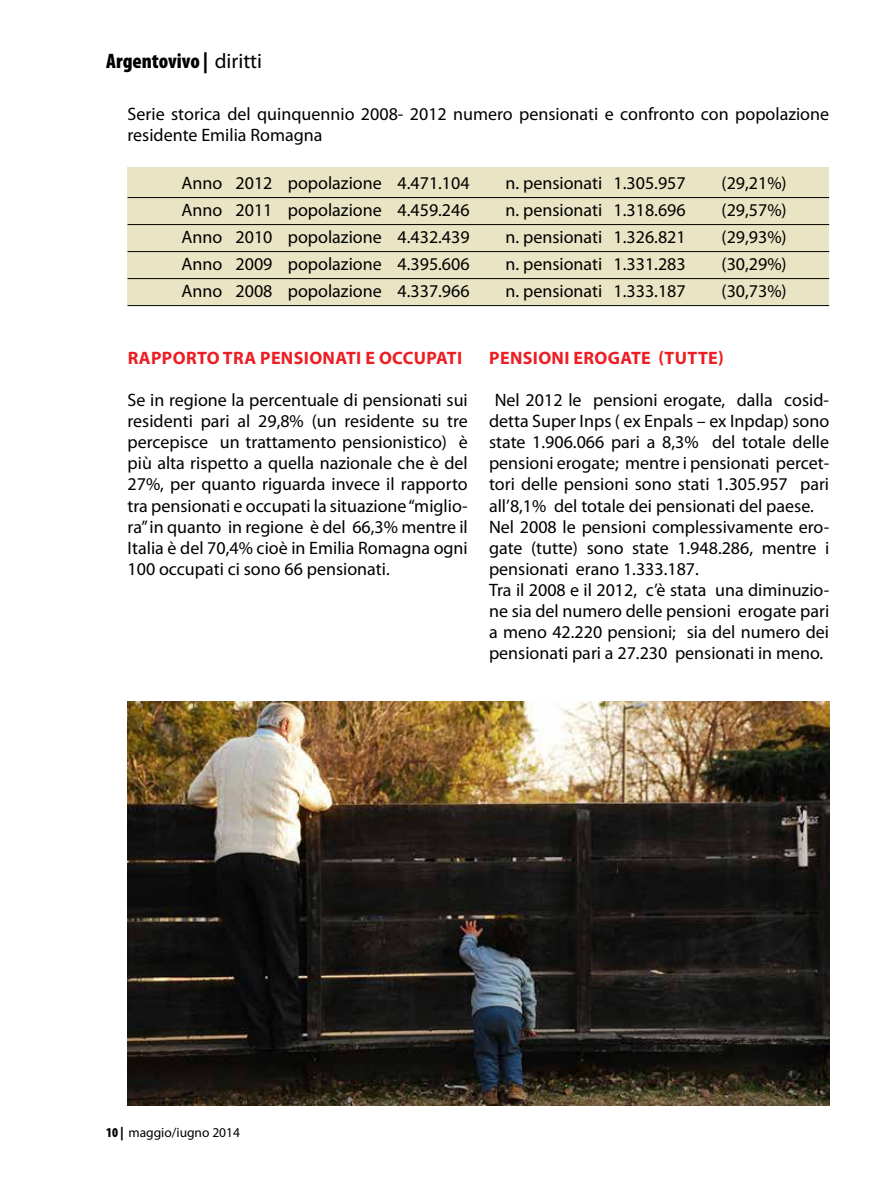
<style>
.page{position:relative;width:893px;height:1191px;background:#fff}
.page>*{position:absolute;margin:0;border:0;box-sizing:border-box;transform-origin:0 0}
.t1{font:900 condensed 21px "Myriad Pro";color:#000}
.t2{font:18px/21px "Myriad Pro";color:#000}
.t3{font:700 18px "Myriad Pro";letter-spacing:.02em;color:#ed1d24}
.t4{font:13.5px "Myriad Pro";color:#000}
.s1{font-weight:400;font-stretch:normal}
.s2{font-weight:900;font-stretch:condensed}
</style>
<div class="page">
<div style="left:128px;top:167px;width:701px;height:139px;background:#e9e4c3"></div>
<hr style="left:128px;top:197px;width:701px;height:1px;background:#000">
<hr style="left:128px;top:224px;width:701px;height:1px;background:#000">
<hr style="left:128px;top:251px;width:701px;height:1px;background:#000">
<hr style="left:128px;top:278px;width:701px;height:1px;background:#000">
<hr style="left:128px;top:305px;width:701px;height:1px;background:#000">
<img style="left:128px;top:701px;width:701px;height:405px">
<p class="t1" style="left:106px;top:49px;width:157px">Argentovivo | <span class="s1">diritti</span></p>
<p class="t2" style="left:128px;top:103px;width:703px">Serie storica del quinquennio 2008- 2012 numero pensionati e confronto con popolazione residente Emilia Romagna</p>
<p class="t2" style="left:182px;top:172px;width:290px">Anno 2012 popolazione 4.471.104</p>
<p class="t2" style="left:506px;top:172px;width:182px">n. pensionati 1.305.957</p>
<p class="t2" style="left:722px;top:172px;width:67px">(29,21%)</p>
<p class="t2" style="left:182px;top:199px;width:290px">Anno 2011 popolazione 4.459.246</p>
<p class="t2" style="left:506px;top:199px;width:182px">n. pensionati 1.318.696</p>
<p class="t2" style="left:722px;top:199px;width:67px">(29,57%)</p>
<p class="t2" style="left:182px;top:226px;width:290px">Anno 2010 popolazione 4.432.439</p>
<p class="t2" style="left:506px;top:226px;width:182px">n. pensionati 1.326.821</p>
<p class="t2" style="left:722px;top:226px;width:67px">(29,93%)</p>
<p class="t2" style="left:182px;top:253px;width:290px">Anno 2009 popolazione 4.395.606</p>
<p class="t2" style="left:506px;top:253px;width:182px">n. pensionati 1.331.283</p>
<p class="t2" style="left:722px;top:253px;width:67px">(30,29%)</p>
<p class="t2" style="left:182px;top:280px;width:290px">Anno 2008 popolazione 4.337.966</p>
<p class="t2" style="left:506px;top:280px;width:182px">n. pensionati 1.333.187</p>
<p class="t2" style="left:722px;top:280px;width:67px">(30,73%)</p>
<p class="t3" style="left:128px;top:346px;width:336px">RAPPORTO TRA PENSIONATI E OCCUPATI</p>
<p class="t2" style="left:128px;top:389px;width:342px;text-align:justify">Se in regione la percentuale di pensionati sui residenti pari al 29,8% (un residente su tre percepisce un trattamento pensionistico) è più alta rispetto a quella nazionale che è del 27%, per quanto riguarda invece il rapporto tra pensionati e occupati la situazione “miglio&shy;ra” in quanto in regione è del 66,3% mentre il Italia è del 70,4% cioè in Emilia Romagna ogni 100 occupati ci sono 66 pensionati.</p>
<p class="t3" style="left:489px;top:346px;width:12px">PEN</p>
<p class="t3" style="left:523px;top:346px;width:20px">SIONI</p>
<p class="t3" style="left:573px;top:346px;width:12px">EROGATE</p>
<p class="t3" style="left:658px;top:346px;width:67px">(TUTTE)</p>
<p class="t2" style="left:489px;top:389px;width:342px;text-indent:6px">Nel 2012 le pensioni erogate, dalla cosid&shy;detta Super Inps ( ex Enpals – ex Inpdap) sono state 1.906.066 pari a 8,3% del totale delle pensioni erogate; mentre i pensionati percet&shy;tori delle pensioni sono stati 1.305.957 pari all’8,1% del totale dei pensionati del paese.<br>Nel 2008 le pensioni complessivamente ero&shy;gate (tutte) sono state 1.948.286, mentre i pensionati erano 1.333.187.<br>Tra il 2008 e il 2012, c’è stata una diminuzio&shy;ne sia del numero delle pensioni erogate pari a meno 42.220 pensioni; sia del numero dei pensionati pari a 27.230 pensionati in meno.</p>
<p class="t4" style="left:106px;top:1124px;width:135px"><span class="s2">10 |</span> maggio/iugno 2014</p>
</div>
